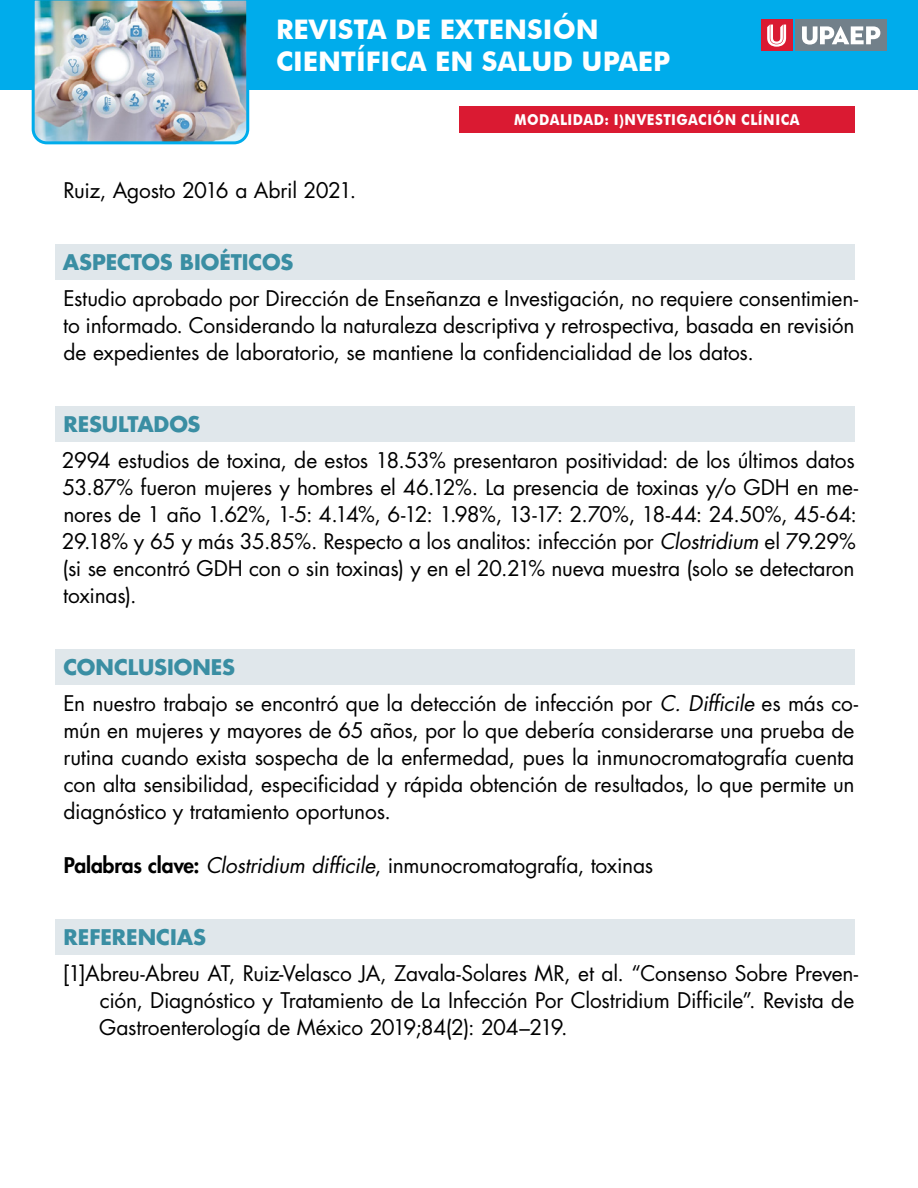
<style>
.page{position:relative;width:918px;height:1188px;background:#fff}
.page>*{position:absolute;margin:0;border:0;box-sizing:border-box;transform-origin:0 0}
.t1{font:700 27px/32.4px "Futura BT";color:#fff}
.cuerpo{font:21px/27px "Futura Std";letter-spacing:-.01em;color:#000}
.referencias{font:21px/27px "Futura Std";letter-spacing:-.01em;color:#000}
.apartado{font:700 21px "Futura Std";letter-spacing:-.005em;color:#3a8ea3}
.t2{font:700 15px "Futura BT";color:#fff;scale:.9 1}
.s1{font-style:italic}
.s2{font-weight:800}
</style>
<div class="page">
<div style="left:0;top:0;width:918px;height:90px;background:#00aceb"></div>
<img style="left:31px;top:0;width:219px;height:145px">
<div style="left:796px;top:20px;width:91px;height:31px;background:#72808a"></div>
<svg style="left:802px;top:26px;width:78px;height:19px"></svg>
<div style="left:761px;top:20px;width:31px;height:31px;background:#da1a32"></div>
<svg style="left:767px;top:25px;width:19px;height:22px"></svg>
<div style="left:459px;top:106px;width:396px;height:27px;background:#da1a32"></div>
<div style="left:56px;top:244px;width:799px;height:36px;background:#e0e7eb"></div>
<div style="left:56px;top:406px;width:799px;height:36px;background:#e0e7eb"></div>
<div style="left:56px;top:649px;width:799px;height:36px;background:#e0e7eb"></div>
<div style="left:56px;top:919px;width:799px;height:36px;background:#e0e7eb"></div>
<p class="t1" style="left:276px;top:13px;width:396px">REVISTA DE EXTENSIÓN<br>CIENTÍFICA EN SALUD UPAEP</p>
<p class="cuerpo" style="left:63px;top:177px;width:294px">Ruiz, Agosto 2016 a Abril 2021.</p>
<p class="t2" style="left:514px;top:111px;width:26px">MODALIDAD</p>
<p class="t2" style="left:605px;top:111px;width:34px">: I)NVESTIGACIÓN</p>
<p class="t2" style="left:741px;top:111px;width:21px">CLÍNICA</p>
<p class="apartado" style="left:63px;top:248px;width:232px">ASPECTOS BIOÉTICOS</p>
<p class="cuerpo" style="left:63px;top:285px;width:797px">Estudio aprobado por Dirección de Enseñanza e Investigación, no requiere consentimien&shy;to informado. Considerando la naturaleza descriptiva y retrospectiva, basada en revisión de expedientes de laboratorio, se mantiene la confidencialidad de los datos.</p>
<p class="apartado" style="left:64px;top:410px;width:138px">RESULTADOS</p>
<p class="cuerpo" style="left:62px;top:447px;width:798px">2994 estudios de toxina, de estos 18.53% presentaron positividad: de los últimos datos 53.87% fueron mujeres y hombres el 46.12%. La presencia de toxinas y/o GDH en me&shy;nores de 1 año 1.62%, 1-5: 4.14%, 6-12: 1.98%, 13-17: 2.70%, 18-44: 24.50%, 45-64:<br>29.18% y 65 y más 35.85%. Respecto a los analitos: infección por <span class="s1">Clostridium</span> el 79.29% (si se encontró GDH con o sin toxinas) y en el 20.21% nueva muestra (solo se detectaron toxinas).</p>
<p class="apartado" style="left:63px;top:653px;width:173px">CONCLUSIONES</p>
<p class="cuerpo" style="left:63px;top:690px;width:796px">En nuestro trabajo se encontró que la detección de infección por <span class="s1">C. Difficile</span> es más co&shy;mún en mujeres y mayores de 65 años, por lo que debería considerarse una prueba de rutina cuando exista sospecha de la enfermedad, pues la inmunocromatografía cuenta con alta sensibilidad, especificidad y rápida obtención de resultados, lo que permite un diagnóstico y tratamiento oportunos.</p>
<p class="cuerpo" style="left:64px;top:852px;width:591px"><span class="s2">Palabras clave:</span> <span class="s1">Clostridium difficile</span>, inmunocromatografía, toxinas</p>
<p class="apartado" style="left:64px;top:923px;width:144px">REFERENCIAS</p>
<p class="referencias" style="left:99px;top:960px;width:761px;text-indent:-36px">[1]Abreu-Abreu AT, Ruiz-Velasco JA, Zavala-Solares MR, et al. “Consenso Sobre Preven&shy;ción, Diagnóstico y Tratamiento de La Infección Por Clostridium Difficile”. Revista de<br>Gastroenterología de México 2019;84(2): 204–219.</p>
</div>
